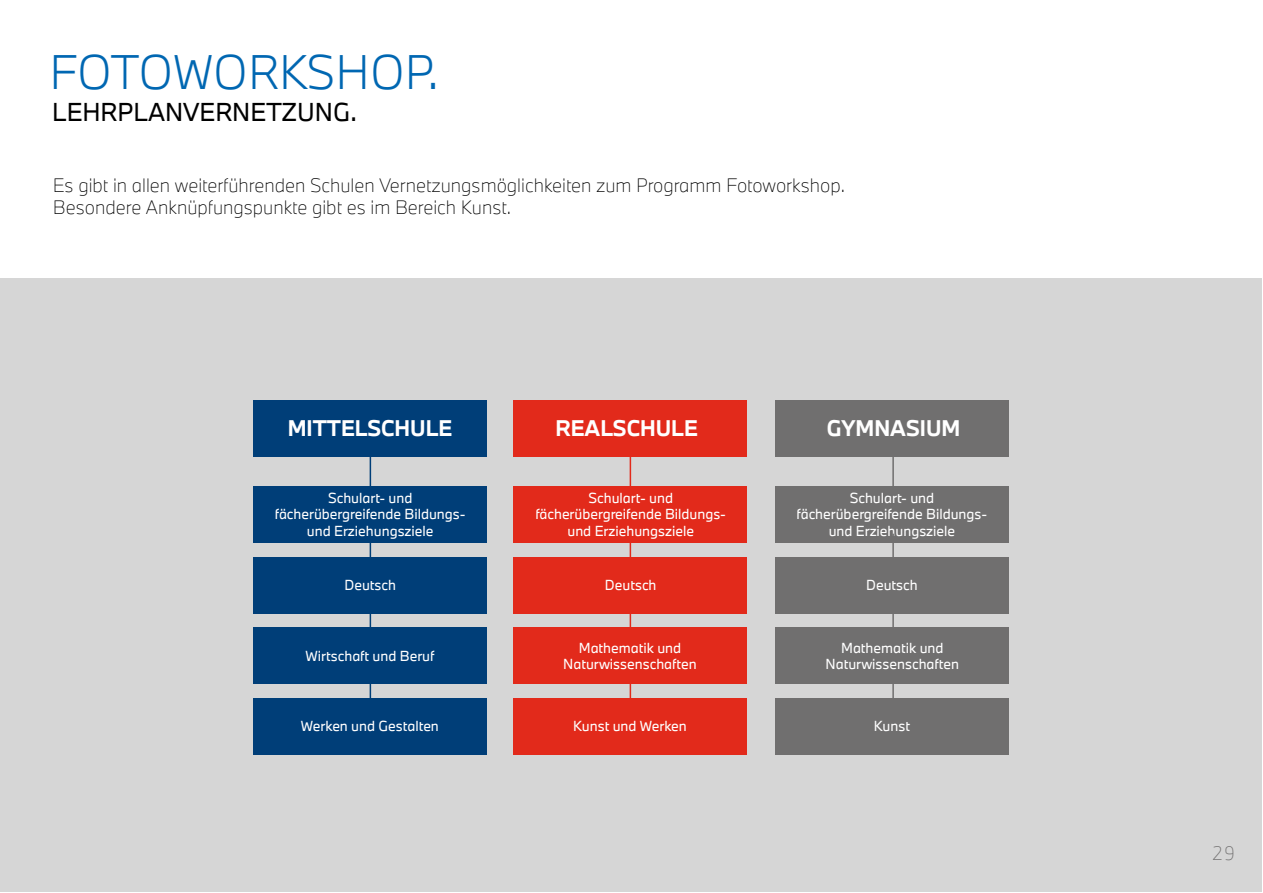
<style>
.page{position:relative;width:1263px;height:893px;background:#fff}
.page>*{position:absolute;margin:0;border:0;box-sizing:border-box;transform-origin:0 0}
.t1{font:300 45px "BMW Type Next";color:#0067b2}
.t2{font:24px "BMW Type Next";color:#000}
.t3{font:700 21px "BMW Type Next";color:#fff}
.t4{font:100 18px/21.6px "BMW Type Next";color:#000}
.t5{font:100 18px "BMW Type Next";color:#706f6f}
.t6{font:13.5px/16.2px "BMW Type Next";color:#fff;text-align:center}
</style>
<div class="page">
<div style="left:1px;top:279px;width:1261px;height:613px;background:#d6d6d6"></div>
<div style="left:514px;top:400px;width:233px;height:57px;background:#e22a1b"></div>
<div style="left:514px;top:557px;width:233px;height:56px;background:#e22a1b"></div>
<div style="left:514px;top:486px;width:233px;height:57px;background:#e22a1b"></div>
<div style="left:514px;top:627px;width:233px;height:57px;background:#e22a1b"></div>
<div style="left:514px;top:698px;width:233px;height:57px;background:#e22a1b"></div>
<div style="left:776px;top:400px;width:233px;height:57px;background:#706f6f"></div>
<div style="left:776px;top:557px;width:233px;height:56px;background:#706f6f"></div>
<div style="left:776px;top:486px;width:233px;height:57px;background:#706f6f"></div>
<div style="left:776px;top:627px;width:233px;height:57px;background:#706f6f"></div>
<div style="left:776px;top:698px;width:233px;height:57px;background:#706f6f"></div>
<div style="left:254px;top:400px;width:233px;height:57px;background:#003e78"></div>
<div style="left:254px;top:557px;width:233px;height:56px;background:#003e78"></div>
<div style="left:254px;top:486px;width:233px;height:57px;background:#003e78"></div>
<div style="left:254px;top:627px;width:233px;height:57px;background:#003e78"></div>
<div style="left:254px;top:698px;width:233px;height:57px;background:#003e78"></div>
<hr style="left:370px;top:454px;width:1px;height:32px;background:#003e78">
<hr style="left:630px;top:455px;width:1px;height:32px;background:#e22a1b">
<hr style="left:892px;top:455px;width:2px;height:32px;background:#706f6f">
<hr style="left:892px;top:609px;width:2px;height:32px;background:#706f6f">
<hr style="left:892px;top:534px;width:2px;height:32px;background:#706f6f">
<hr style="left:892px;top:674px;width:2px;height:32px;background:#706f6f">
<svg style="left:630px;top:613px;width:1px;height:14px"></svg>
<svg style="left:630px;top:543px;width:1px;height:14px"></svg>
<hr style="left:630px;top:680px;width:1px;height:33px;background:#e22a1b">
<hr style="left:370px;top:609px;width:1px;height:32px;background:#003e78">
<hr style="left:370px;top:534px;width:1px;height:32px;background:#003e78">
<hr style="left:370px;top:677px;width:1px;height:33px;background:#003e78">
<h1 class="t1" style="left:49px;top:41px;width:391px">FOTOWORKSHOP.</h1>
<h2 class="t2" style="left:52px;top:96px;width:306px">LEHRPLANVERNETZUNG.</h2>
<h3 class="t4" style="left:53px;top:175px;width:794px">Es gibt in allen weiterführenden Schulen Vernetzungsmöglichkeiten zum Programm Fotoworkshop.<br>Besondere Anknüpfungspunkte gibt es im Bereich Kunst.</h3>
<h3 class="t3" style="left:288px;top:414px;width:166px">MITTELSCHULE</h3>
<h3 class="t3" style="left:556px;top:414px;width:144px">REALSCHULE</h3>
<h3 class="t3" style="left:827px;top:414px;width:135px">GYMNASIUM</h3>
<p class="t6" style="left:275px;top:490px;width:192px">Schulart- und fächerübergreifende Bildungs&shy;und Erziehungsziele</p>
<p class="t6" style="left:535px;top:490px;width:192px">Schulart- und fächerübergreifende Bildungs&shy;und Erziehungsziele</p>
<p class="t6" style="left:797px;top:490px;width:192px">Schulart- und fächerübergreifende Bildungs&shy;und Erziehungsziele</p>
<p class="t6" style="left:344px;top:577px;width:53px">Deutsch</p>
<p class="t6" style="left:605px;top:577px;width:53px">Deutsch</p>
<p class="t6" style="left:866px;top:577px;width:53px">Deutsch</p>
<p class="t6" style="left:306px;top:648px;width:130px">Wirtschaft und Beruf</p>
<p class="t6" style="left:563px;top:639px;width:135px">Mathematik und<br>Naturwissenschaften</p>
<p class="t6" style="left:825px;top:639px;width:135px">Mathematik und<br>Naturwissenschaften</p>
<p class="t6" style="left:301px;top:718px;width:140px">Werken und Gestalten</p>
<p class="t6" style="left:573px;top:718px;width:115px">Kunst und Werken</p>
<p class="t6" style="left:874px;top:718px;width:38px">Kunst</p>
<h3 class="t5" style="left:1212px;top:841px;width:25px">29</h3>
</div>
